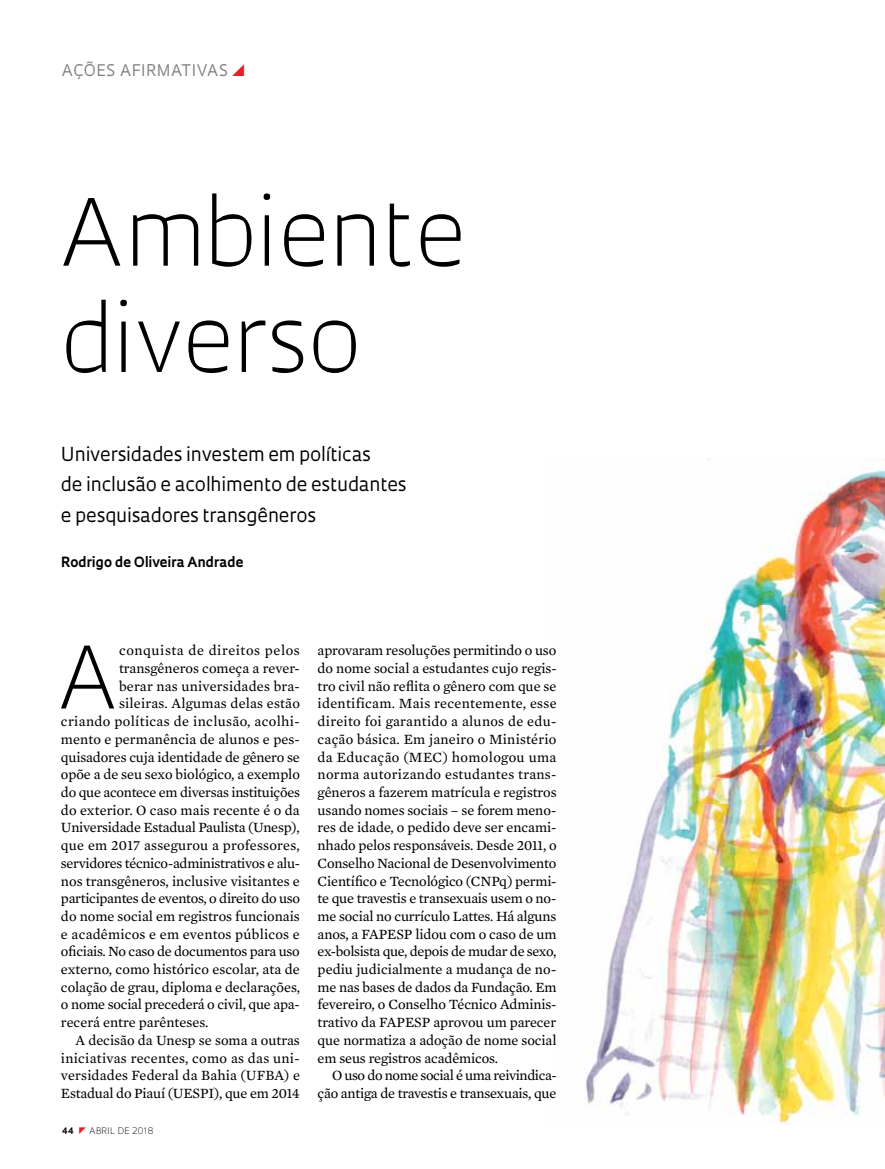
<style>
.page{position:relative;width:885px;height:1169px;background:#fff}
.page>*{position:absolute;margin:0;border:0;box-sizing:border-box;transform-origin:0 0}
.t1{font:300 89.85px/106.2px "Oculum";letter-spacing:-.01em;color:#000}
.t2{font:300 83.55px "Oculum";color:#000}
.t3{font:18.75px/30.9px "Oculum";letter-spacing:-.01em;color:#000}
.t4{font:15.6px "Oculum";letter-spacing:.035em;color:#808285}
.t5{font:14.4px/17.7px "Mercury Text G2";letter-spacing:-.005em;color:#000;text-align:justify}
.t6{font:14.4px "Mercury Text G2";letter-spacing:.015em;color:#000}
.t7{font:14.4px/17.7px "Mercury Text G2";letter-spacing:-.025em;color:#000;text-align:right}
.t8{font:14.4px "Mercury Text G2";letter-spacing:.025em;color:#000}
.t9{font:14.4px "Mercury Text G2";letter-spacing:.02em;color:#000}
.t10{font:14.4px "Mercury Text G2";letter-spacing:.04em;color:#000}
.t11{font:700 13.65px "Oculum";letter-spacing:-.005em;color:#000}
.t12{font:300 8.7px "Oculum";letter-spacing:.015em;color:#000}
.t13{font:700 8.7px "Oculum";color:#000}
</style>
<div class="page">
<img style="left:585px;top:458px;width:300px;height:666px">
<p class="t4" style="left:62px;top:60px;width:167px">Ações afirmativas</p>
<h1 class="t1" style="left:61px;top:174px;width:408px">Ambiente diverso</h1>
<h3 class="t3" style="left:61px;top:437px;width:347px">Universidades investem em políticas<br>de inclusão e acolhimento de estudantes e pesquisadores transgêneros</h3>
<p class="t11" style="left:61px;top:552px;width:184px">Rodrigo de Oliveira Andrade</p>
<h2 class="t2" style="left:59px;top:620px;width:55px">A</h2>
<p class="t10" style="left:119px;top:640px;width:182px">conquista de direitos pelos</p>
<p class="t5" style="left:119px;top:658px;width:182px">transgêneros começa a rever-</p>
<p class="t6" style="left:119px;top:675px;width:182px">berar nas universidades bra-</p>
<p class="t6" style="left:119px;top:693px;width:182px">sileiras. Algumas delas estão</p>
<p class="t8" style="left:61px;top:711px;width:240px">criando políticas de inclusão, acolhi-</p>
<p class="t5" style="left:61px;top:729px;width:240px">mento e permanência de alunos e pes-</p>
<p class="t5" style="left:61px;top:747px;width:240px">quisadores cuja identidade de gênero se</p>
<p class="t5" style="left:61px;top:765px;width:240px">opõe a de seu sexo biológico, a exemplo</p>
<p class="t5" style="left:61px;top:782px;width:241px">do que acontece em diversas instituições</p>
<p class="t5" style="left:61px;top:800px;width:240px">do exterior. O caso mais recente é o da</p>
<p class="t5" style="left:61px;top:818px;width:240px">Universidade Estadual Paulista (Unesp),</p>
<p class="t6" style="left:61px;top:835px;width:240px">que em 2017 assegurou a professores,</p>
<p class="t5" style="left:61px;top:853px;width:241px">servidores técnico-administrativos e alu-</p>
<p class="t5" style="left:61px;top:871px;width:240px">nos transgêneros, inclusive visitantes e</p>
<p class="t5" style="left:61px;top:888px;width:241px">participantes de eventos, o direito do uso</p>
<p class="t5" style="left:61px;top:906px;width:240px">do nome social em registros funcionais</p>
<p class="t6" style="left:61px;top:923px;width:240px">e acadêmicos e em eventos públicos e</p>
<p class="t5" style="left:61px;top:942px;width:240px">oficiais. No caso de documentos para uso</p>
<p class="t5" style="left:61px;top:959px;width:240px">externo, como histórico escolar, ata de</p>
<p class="t5" style="left:61px;top:977px;width:241px">colação de grau, diploma e declarações,</p>
<p class="t5" style="left:61px;top:995px;width:240px">o nome social precederá o civil, que apa-</p>
<p class="t5" style="left:61px;top:1012px;width:149px">recerá entre parênteses.</p>
<p class="t5" style="left:75px;top:1030px;width:226px">A decisão da Unesp se soma a outras</p>
<p class="t9" style="left:61px;top:1047px;width:240px">iniciativas recentes, como as das uni-</p>
<p class="t5" style="left:61px;top:1065px;width:241px">versidades Federal da Bahia (UFBA) e</p>
<p class="t5" style="left:61px;top:1083px;width:240px">Estadual do Piauí (UESPI), que em 2014</p>
<p class="t13" style="left:62px;top:1124px;width:13px">44</p>
<p class="t12" style="left:90px;top:1124px;width:65px">abril DE 2018</p>
<p class="t5" style="left:318px;top:641px;width:241px">aprovaram resoluções permitindo o uso do nome social a estudantes cujo regis&shy;tro civil não reflita o gênero com que se identificam. Mais recentemente, esse direito foi garantido a alunos de edu&shy;cação básica. Em janeiro o Ministério da Educação (MEC) homologou uma norma autorizando estudantes trans&shy;gêneros a fazerem matrícula e registros usando nomes sociais – se forem meno&shy;res de idade, o pedido deve ser encami&shy;nhado pelos responsáveis. Desde 2011, o Conselho Nacional de Desenvolvimento Científico e Tecnológico (CNPq) permi&shy;te que travestis e transexuais usem o no&shy;me social no currículo Lattes. Há alguns anos, a FAPESP lidou com o caso de um ex-bolsista que, depois de mudar de sexo, pediu judicialmente a mudança de no&shy;me nas bases de dados da Fundação. Em fevereiro, o Conselho Técnico Adminis&shy;trativo da FAPESP aprovou um parecer que normatiza a adoção de nome social em seus registros acadêmicos.</p>
<p class="t7" style="left:318px;top:1065px;width:241px">O uso do nome social é uma reivindica&shy;ção antiga de travestis e transexuais, que</p>
</div>
